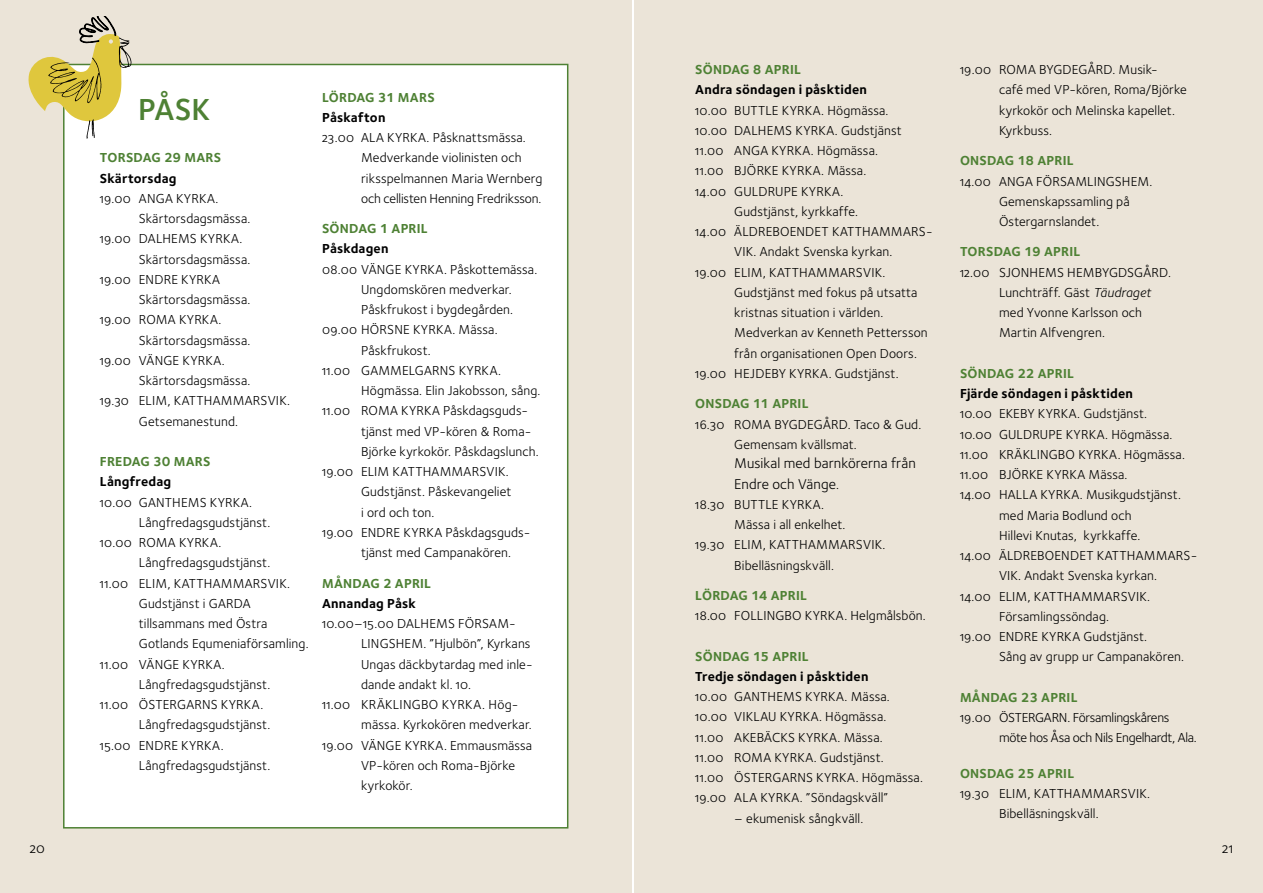
<style>
.page{position:relative;width:1263px;height:893px;background:#fff}
.page>*{position:absolute;margin:0;border:0;box-sizing:border-box;transform-origin:0 0}
.t1{font:31.5px "Foundry Sterling Demi OSF";color:#4e8134}
.t2{font:14.7px/20.2px "Foundry Sterling Book OSF";letter-spacing:.005em;color:#000}
.t3{font:13.5px/20.2px "Foundry Sterling Book OSF";letter-spacing:.01em;color:#000}
.t4{font:700 13.5px "Foundry Sterling";letter-spacing:.01em;color:#4e8134}
.t5{font:13.5px "Foundry Sterling Bold OSF";letter-spacing:.015em;color:#000}
.t6{font:13.5px/20.2px "Foundry Sterling Book OSF";letter-spacing:-.02em;color:#000}
.s1{font-size:13.5px}
.s2{font-family:"Foundry Sterling Book Italic OSF"}
</style>
<div class="page">
<div style="left:0;top:0;width:631px;height:893px;background:#ebe4d8"></div>
<div style="left:634px;top:0;width:629px;height:893px;background:#ebe4d8"></div>
<div style="left:63px;top:64px;width:505px;height:764px;background:#fff;border:2px solid #4e8134"></div>
<svg style="left:29px;top:16px;width:102px;height:123px"></svg>
<h1 class="t1" style="left:138px;top:87px;width:73px">PÅSK</h1>
<p class="t4" style="left:100px;top:148px;width:123px">TORSDAG 29 MARS</p>
<p class="t5" style="left:100px;top:169px;width:78px">Skärtorsdag</p>
<p class="t3" style="left:100px;top:188px;width:120px">19.00 ANGA KYRKA.</p>
<p class="t3" style="left:139px;top:208px;width:113px">Skärtorsdagsmässa.</p>
<p class="t3" style="left:100px;top:228px;width:144px">19.00 DALHEMS KYRKA.</p>
<p class="t3" style="left:139px;top:249px;width:113px">Skärtorsdagsmässa.</p>
<p class="t3" style="left:100px;top:269px;width:122px">19.00 ENDRE KYRKA</p>
<p class="t3" style="left:139px;top:289px;width:113px">Skärtorsdagsmässa.</p>
<p class="t3" style="left:100px;top:309px;width:123px">19.00 ROMA KYRKA.</p>
<p class="t3" style="left:139px;top:330px;width:113px">Skärtorsdagsmässa.</p>
<p class="t3" style="left:100px;top:350px;width:126px">19.00 VÄNGE KYRKA.</p>
<p class="t3" style="left:139px;top:370px;width:113px">Skärtorsdagsmässa.</p>
<p class="t3" style="left:100px;top:390px;width:191px">19.30 ELIM, KATTHAMMARSVIK.</p>
<p class="t3" style="left:139px;top:411px;width:101px">Getsemanestund.</p>
<p class="t4" style="left:100px;top:452px;width:112px">FREDAG 30 MARS</p>
<p class="t5" style="left:100px;top:472px;width:73px">Långfredag</p>
<p class="t3" style="left:100px;top:492px;width:154px">10.00 GANTHEMS KYRKA.</p>
<p class="t3" style="left:139px;top:512px;width:133px">Långfredagsgudstjänst.</p>
<p class="t3" style="left:100px;top:532px;width:123px">10.00 ROMA KYRKA.</p>
<p class="t3" style="left:139px;top:552px;width:133px">Långfredagsgudstjänst.</p>
<p class="t3" style="left:100px;top:573px;width:191px">11.00 ELIM, KATTHAMMARSVIK.</p>
<p class="t3" style="left:139px;top:593px;width:113px">Gudstjänst i GARDA</p>
<p class="t3" style="left:139px;top:613px;width:130px">tillsammans med Östra</p>
<p class="t3" style="left:139px;top:633px;width:171px">Gotlands Equmeniaförsamling.</p>
<p class="t3" style="left:100px;top:654px;width:126px">11.00 VÄNGE KYRKA.</p>
<p class="t3" style="left:139px;top:674px;width:133px">Långfredagsgudstjänst.</p>
<p class="t3" style="left:100px;top:694px;width:165px">11.00 ÖSTERGARNS KYRKA.</p>
<p class="t3" style="left:139px;top:714px;width:133px">Långfredagsgudstjänst.</p>
<p class="t3" style="left:100px;top:735px;width:125px">15.00 ENDRE KYRKA.</p>
<p class="t3" style="left:139px;top:755px;width:133px">Långfredagsgudstjänst.</p>
<p class="t4" style="left:322px;top:88px;width:114px">LÖRDAG 31 MARS</p>
<p class="t5" style="left:322px;top:108px;width:65px">Påskafton</p>
<p class="t3" style="left:361px;top:127px;width:183px;text-indent:-39px">23.00 ALA KYRKA. Påsknattsmässa.<br>Medverkande violinisten och riksspelmannen Maria Wernberg och cellisten Henning Fredriksson.</p>
<p class="t4" style="left:322px;top:219px;width:107px">SÖNDAG 1 APRIL</p>
<p class="t5" style="left:322px;top:239px;width:68px">Påskdagen</p>
<p class="t3" style="left:322px;top:259px;width:217px">08.00 VÄNGE KYRKA. Påskottemässa.</p>
<p class="t3" style="left:361px;top:279px;width:152px">Ungdomskören medverkar.</p>
<p class="t3" style="left:361px;top:299px;width:154px">Påskfrukost i bygdegården.</p>
<p class="t3" style="left:322px;top:319px;width:177px">09.00 HÖRSNE KYRKA. Mässa.</p>
<p class="t3" style="left:361px;top:340px;width:71px">Påskfrukost.</p>
<p class="t3" style="left:322px;top:360px;width:180px">11.00 GAMMELGARNS KYRKA.</p>
<p class="t3" style="left:361px;top:380px;width:181px">Högmässa. Elin Jakobsson, sång.</p>
<p class="t3" style="left:322px;top:400px;width:207px">11.00 ROMA KYRKA Påskdagsguds-</p>
<p class="t3" style="left:361px;top:421px;width:172px">tjänst med VP-kören &amp; Roma-</p>
<p class="t3" style="left:361px;top:441px;width:179px">Björke kyrkokör. Påskdagslunch.</p>
<p class="t3" style="left:322px;top:461px;width:188px">19.00 ELIM KATTHAMMARSVIK.</p>
<p class="t3" style="left:361px;top:481px;width:152px">Gudstjänst. Påskevangeliet</p>
<p class="t3" style="left:361px;top:502px;width:75px">i ord och ton.</p>
<p class="t3" style="left:322px;top:522px;width:210px">19.00 ENDRE KYRKA Påskdagsguds-</p>
<p class="t3" style="left:361px;top:542px;width:151px">tjänst med Campanakören.</p>
<p class="t4" style="left:322px;top:574px;width:111px">MÅNDAG 2 APRIL</p>
<p class="t5" style="left:322px;top:594px;width:95px">Annandag Påsk</p>
<p class="t3" style="left:322px;top:613px;width:195px">10.00–15.00 DALHEMS FÖRSAM-</p>
<p class="t3" style="left:361px;top:633px;width:171px">LINGSHEM. ”Hjulbön”, Kyrkans</p>
<p class="t3" style="left:361px;top:654px;width:173px">Ungas däckbytardag med inle-</p>
<p class="t3" style="left:361px;top:674px;width:112px">dande andakt kl. 10.</p>
<p class="t3" style="left:322px;top:694px;width:198px">11.00 KRÄKLINGBO KYRKA. Hög-</p>
<p class="t3" style="left:361px;top:714px;width:172px">mässa. Kyrkokören medverkar.</p>
<p class="t3" style="left:322px;top:735px;width:212px">19.00 VÄNGE KYRKA. Emmausmässa</p>
<p class="t3" style="left:361px;top:755px;width:155px">VP-kören och Roma-Björke</p>
<p class="t3" style="left:361px;top:775px;width:53px">kyrkokör.</p>
<p class="t4" style="left:695px;top:60px;width:107px">SÖNDAG 8 APRIL</p>
<p class="t5" style="left:695px;top:80px;width:173px">Andra söndagen i påsktiden</p>
<p class="t3" style="left:695px;top:100px;width:195px">10.00 BUTTLE KYRKA. Högmässa.</p>
<p class="t3" style="left:695px;top:120px;width:208px">10.00 DALHEMS KYRKA. Gudstjänst</p>
<p class="t3" style="left:695px;top:140px;width:184px">11.00 ANGA KYRKA. Högmässa.</p>
<p class="t3" style="left:695px;top:160px;width:173px">11.00 BJÖRKE KYRKA. Mässa.</p>
<p class="t3" style="left:695px;top:181px;width:150px">14.00 GULDRUPE KYRKA.</p>
<p class="t3" style="left:734px;top:201px;width:125px">Gudstjänst, kyrkkaffe.</p>
<p class="t3" style="left:695px;top:221px;width:239px">14.00 ÄLDREBOENDET KATTHAMMARS-</p>
<p class="t3" style="left:734px;top:241px;width:160px">VIK. Andakt Svenska kyrkan.</p>
<p class="t3" style="left:695px;top:262px;width:191px">19.00 ELIM, KATTHAMMARSVIK.</p>
<p class="t3" style="left:734px;top:282px;width:185px">Gudstjänst med fokus på utsatta</p>
<p class="t3" style="left:734px;top:302px;width:151px">kristnas situation i världen.</p>
<p class="t3" style="left:734px;top:322px;width:195px">Medverkan av Kenneth Pettersson</p>
<p class="t3" style="left:734px;top:343px;width:184px">från organisationen Open Doors.</p>
<p class="t3" style="left:695px;top:363px;width:205px">19.00 HEJDEBY KYRKA. Gudstjänst.</p>
<p class="t4" style="left:695px;top:394px;width:115px">ONSDAG 11 APRIL</p>
<p class="t3" style="left:734px;top:413px;width:189px;text-indent:-39px">16.30 ROMA BYGDEGÅRD. Taco &amp; Gud.<br>Gemensam kvällsmat.</p>
<p class="t2" style="left:734px;top:453px;width:183px">Musikal med barnkörerna från<br>Endre och Vänge<span class="s1">.</span></p>
<p class="t3" style="left:695px;top:494px;width:130px">18.30 BUTTLE KYRKA.</p>
<p class="t3" style="left:734px;top:514px;width:113px">Mässa i all enkelhet.</p>
<p class="t3" style="left:695px;top:534px;width:191px">19.30 ELIM, KATTHAMMARSVIK.</p>
<p class="t3" style="left:734px;top:554px;width:101px">Bibelläsningskväll.</p>
<p class="t4" style="left:695px;top:586px;width:113px">LÖRDAG 14 APRIL</p>
<p class="t3" style="left:695px;top:605px;width:232px">18.00 FOLLINGBO KYRKA. Helgmålsbön.</p>
<p class="t4" style="left:695px;top:647px;width:115px">SÖNDAG 15 APRIL</p>
<p class="t5" style="left:695px;top:667px;width:175px">Tredje söndagen i påsktiden</p>
<p class="t3" style="left:695px;top:686px;width:229px">10.00 GANTHEMS KYRKA. Mässa.<br>10.00 VIKLAU KYRKA. Högmässa.<br>11.00 AKEBÄCKS KYRKA. Mässa.<br>11.00 ROMA KYRKA. Gudstjänst.<br>11.00 ÖSTERGARNS KYRKA. Högmässa.<br>19.00 ALA KYRKA. ”Söndagskväll”</p>
<p class="t3" style="left:734px;top:808px;width:131px">– ekumenisk sångkväll.</p>
<p class="t3" style="left:999px;top:59px;width:189px;text-indent:-39px">19.00 ROMA BYGDEGÅRD. Musik-<br>café med VP-kören, Roma/Björke kyrkokör och Melinska kapellet.<br>Kyrkbuss.</p>
<p class="t4" style="left:960px;top:151px;width:115px">ONSDAG 18 APRIL</p>
<p class="t3" style="left:999px;top:170px;width:155px;text-indent:-39px">14.00 ANGA FÖRSAMLINGSHEM.<br>Gemenskapssamling på<br>Östergarnslandet.</p>
<p class="t4" style="left:960px;top:242px;width:122px">TORSDAG 19 APRIL</p>
<p class="t3" style="left:999px;top:262px;width:174px;text-indent:-39px">12.00 SJONHEMS HEMBYGDSGÅRD.<br>Lunchträff. Gäst <span class="s2">Täudraget </span>med Yvonne Karlsson och<br>Martin Alfvengren.</p>
<p class="t4" style="left:960px;top:364px;width:116px">SÖNDAG 22 APRIL</p>
<p class="t5" style="left:960px;top:384px;width:174px">Fjärde söndagen i påsktiden</p>
<p class="t3" style="left:960px;top:403px;width:189px">10.00 EKEBY KYRKA. Gudstjänst.</p>
<p class="t3" style="left:960px;top:424px;width:214px">10.00 GULDRUPE KYRKA. Högmässa.</p>
<p class="t3" style="left:960px;top:444px;width:226px">11.00 KRÄKLINGBO KYRKA. Högmässa.</p>
<p class="t3" style="left:960px;top:464px;width:169px">11.00 BJÖRKE KYRKA Mässa.</p>
<p class="t3" style="left:960px;top:484px;width:222px">14.00 HALLA KYRKA. Musikgudstjänst.</p>
<p class="t3" style="left:999px;top:505px;width:134px">med Maria Bodlund och</p>
<p class="t3" style="left:999px;top:525px;width:143px">Hillevi Knutas, kyrkkaffe.</p>
<p class="t3" style="left:960px;top:545px;width:239px">14.00 ÄLDREBOENDET KATTHAMMARS-</p>
<p class="t3" style="left:999px;top:565px;width:160px">VIK. Andakt Svenska kyrkan.</p>
<p class="t3" style="left:960px;top:586px;width:191px">14.00 ELIM, KATTHAMMARSVIK.</p>
<p class="t3" style="left:999px;top:606px;width:112px">Församlingssöndag.</p>
<p class="t3" style="left:960px;top:626px;width:189px">19.00 ENDRE KYRKA Gudstjänst.</p>
<p class="t3" style="left:999px;top:646px;width:187px">Sång av grupp ur Campanakören.</p>
<p class="t4" style="left:960px;top:688px;width:119px">MÅNDAG 23 APRIL</p>
<p class="t6" style="left:999px;top:707px;width:199px;text-indent:-39px">19.00 ÖSTERGARN. Församlingskårens möte hos Åsa och Nils Engelhardt, Ala.</p>
<p class="t4" style="left:960px;top:764px;width:116px">ONSDAG 25 APRIL</p>
<p class="t3" style="left:999px;top:783px;width:152px;text-indent:-39px">19.30 ELIM, KATTHAMMARSVIK.<br>Bibelläsningskväll.</p>
<p class="t2" style="left:30px;top:838px;width:17px">20</p>
<p class="t2" style="left:1222px;top:838px;width:13px">21</p>
</div>
